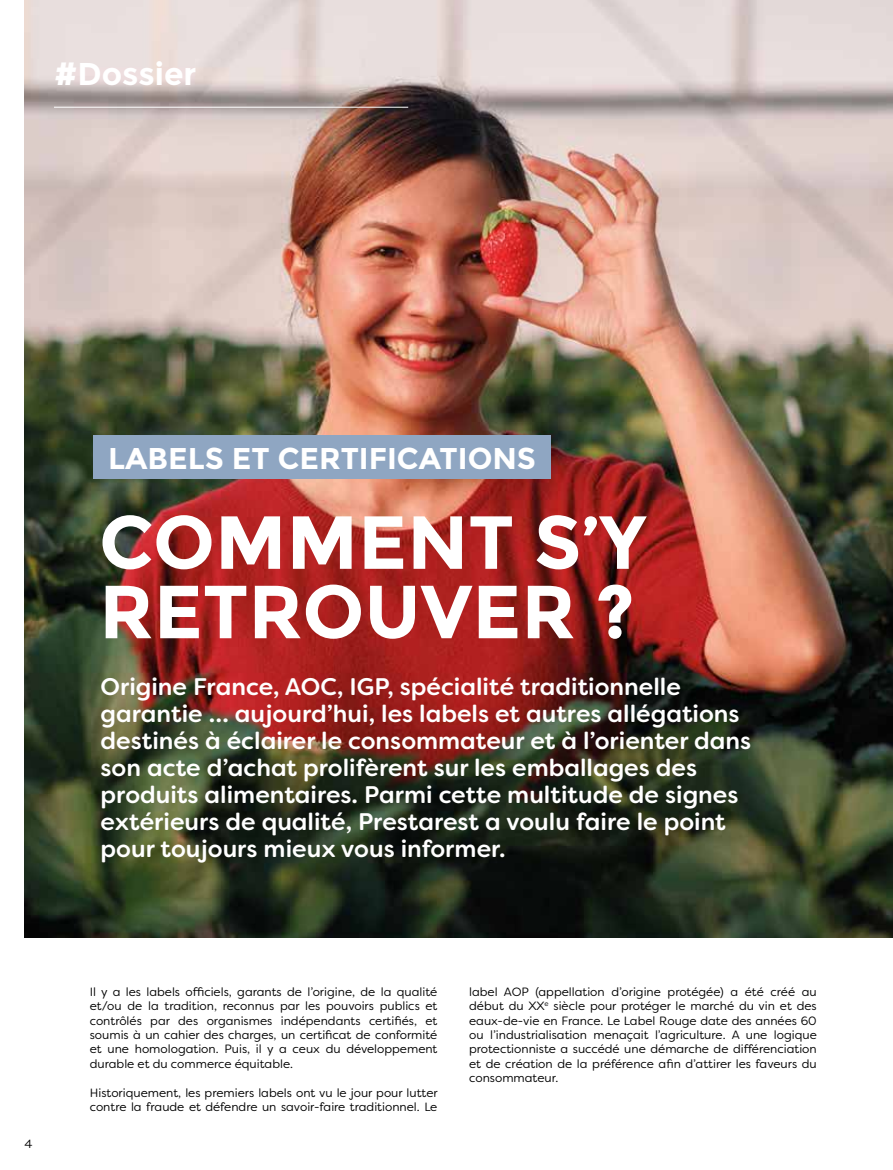
<style>
.page{position:relative;width:893px;height:1170px;background:#fff}
.page>*{position:absolute;margin:0;border:0;box-sizing:border-box;transform-origin:0 0}
.t1{font:700 75px/69.3px "Montserrat";color:#fff}
.t2{font:700 31.5px "Montserrat";color:#fff}
.t3{font:700 30px "Montserrat";color:#fff}
.t4{font:500 24px/27px "Filson Soft";color:#fff}
.t5{font:12px/14.4px "Filson Soft";color:#000;text-align:justify}
</style>
<div class="page">
<img style="left:24px;top:0;width:869px;height:937px">
<hr style="left:54px;top:107px;width:354px;height:1px;background:#fff">
<div style="left:94px;top:435px;width:457px;height:44px;background:#8fa6c2"></div>
<h2 class="t2" style="left:54px;top:55px;width:144px">#Dossier</h2>
<p class="t5" style="left:24px;top:1136px;width:10px">4</p>
<h3 class="t3" style="left:108px;top:440px;width:429px">LABELS ET CERTIFICATIONS</h3>
<h1 class="t1" style="left:99px;top:508px;width:548px">COMMENT S’Y<br>RETROUVER ?</h1>
<p class="t4" style="left:101px;top:673px;width:652px">Origine France, AOC, IGP, spécialité traditionnelle garantie … aujourd’hui, les labels et autres allégations destinés à éclairer le consommateur et à l’orienter dans son acte d’achat prolifèrent sur les emballages des produits alimentaires. Parmi cette multitude de signes extérieurs de qualité, Prestarest a voulu faire le point pour toujours mieux vous informer.</p>
<p class="t5" style="left:90px;top:984px;width:349px">Il y a les labels officiels, garants de l’origine, de la qualité et/ou de la tradition, reconnus par les pouvoirs publics et contrôlés par des organismes indépendants certifiés, et soumis à un cahier des charges, un certificat de conformité et une homologation. Puis, il y a ceux du développement durable et du commerce équitable.</p>
<p class="t5" style="left:90px;top:1084px;width:349px">Historiquement, les premiers labels ont vu le jour pour lutter contre la fraude et défendre un savoir-faire traditionnel. Le</p>
<p class="t5" style="left:469px;top:984px;width:349px">label AOP (appellation d’origine protégée) a été créé au début du XX<sup>e</sup> siècle pour protéger le marché du vin et des eaux-de-vie en France. Le Label Rouge date des années 60 ou l’industrialisation menaçait l’agriculture. A une logique protectionniste a succédé une démarche de différenciation et de création de la préférence afin d’attirer les faveurs du consommateur.</p>
</div>
